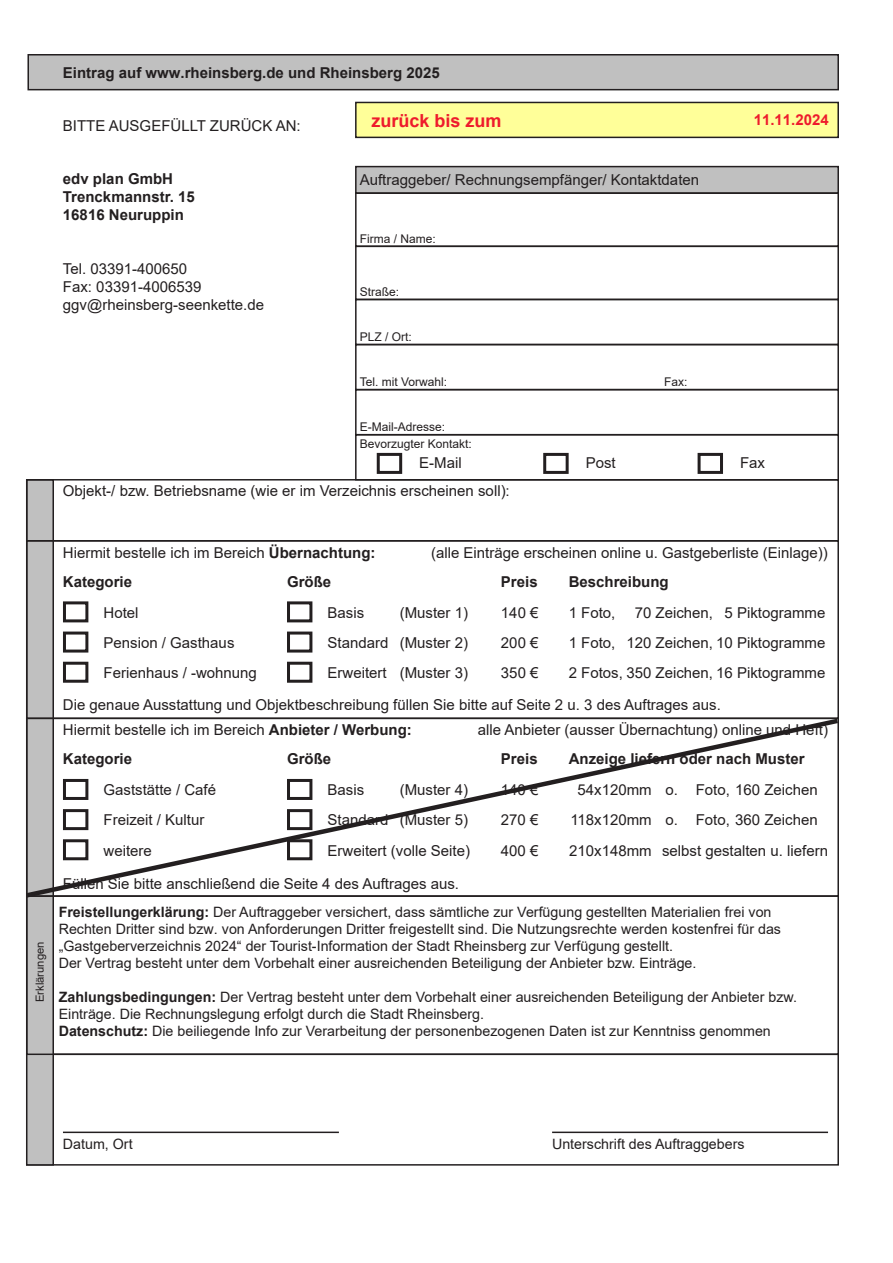
<style>
.page{position:relative;width:893px;height:1263px;background:#fff}
.page>*{position:absolute;margin:0;border:0;box-sizing:border-box;transform-origin:0 0}
.t1{font:700 18px "Arial";color:#ee1b2c}
.t2{font:15px "Arial";color:#231f20}
.t3{font:700 15px "Arial";color:#231f20}
.t4{font:700 15px "Arial";color:#ee1b2c}
.t5{font:14.25px/17.1px "Arial";color:#231f20}
.t6{font:12px "Arial";color:#231f20}
.t7{font:11.25px "Arial";color:#231f20}
.s1{font-weight:700}
</style>
<div class="page">
<div style="left:28px;top:55px;width:810px;height:35px;background:#c0c0c0"></div>
<div style="left:27px;top:54px;width:812px;height:36px;border:2px solid #231f20"></div>
<div style="left:356px;top:102px;width:482px;height:35px;background:#ff9"></div>
<div style="left:355px;top:102px;width:484px;height:36px;border:2px solid #231f20"></div>
<div style="left:356px;top:167px;width:482px;height:26px;background:#c0c0c0"></div>
<div style="left:355px;top:166px;width:484px;height:28px;border:2px solid #231f20"></div>
<div style="left:355px;top:192px;width:484px;height:55px;border:2px solid #231f20"></div>
<div style="left:355px;top:246px;width:484px;height:54px;border:2px solid #231f20"></div>
<div style="left:355px;top:299px;width:484px;height:46px;border:2px solid #231f20"></div>
<div style="left:355px;top:344px;width:484px;height:46px;border:2px solid #231f20"></div>
<div style="left:355px;top:389px;width:484px;height:46px;border:2px solid #231f20"></div>
<div style="left:355px;top:434px;width:484px;height:46px;border:2px solid #231f20"></div>
<div style="left:26px;top:1053px;width:813px;height:112px;border:2px solid #231f20"></div>
<hr style="left:63px;top:1131px;width:276px;height:2px;background:#231f20">
<hr style="left:552px;top:1131px;width:276px;height:2px;background:#231f20">
<div style="left:27px;top:480px;width:26px;height:685px;background:#c0c0c0"></div>
<div style="left:26px;top:479px;width:28px;height:686px;border:2px solid #231f20"></div>
<div style="left:63px;top:601px;width:25px;height:21px;border:3px solid #231f20"></div>
<div style="left:63px;top:631px;width:25px;height:21px;border:3px solid #231f20"></div>
<div style="left:63px;top:662px;width:25px;height:21px;border:3px solid #231f20"></div>
<div style="left:287px;top:601px;width:25px;height:21px;border:3px solid #231f20"></div>
<div style="left:287px;top:631px;width:25px;height:21px;border:3px solid #231f20"></div>
<div style="left:287px;top:662px;width:25px;height:21px;border:3px solid #231f20"></div>
<div style="left:26px;top:479px;width:813px;height:62px;border:2px solid #231f20"></div>
<div style="left:26px;top:540px;width:813px;height:179px;border:2px solid #231f20"></div>
<div style="left:26px;top:895px;width:813px;height:160px;border:2px solid #231f20"></div>
<div style="left:377px;top:453px;width:25px;height:21px;border:3px solid #231f20"></div>
<div style="left:543px;top:453px;width:26px;height:21px;border:3px solid #231f20"></div>
<div style="left:698px;top:453px;width:25px;height:21px;border:3px solid #231f20"></div>
<svg style="left:26px;top:715px;width:813px;height:186px"></svg>
<p class="t3" style="left:63px;top:62px;width:378px">Eintrag auf www.rheinsberg.de und Rheinsberg 2025</p>
<p class="t1" style="left:371px;top:108px;width:132px">zurück bis zum</p>
<p class="t4" style="left:754px;top:109px;width:77px">11.11.2024</p>
<p class="t2" style="left:63px;top:115px;width:239px">BITTE AUSGEFÜLLT ZURÜCK AN:</p>
<p class="t3" style="left:63px;top:168px;width:112px">edv plan GmbH</p>
<p class="t3" style="left:63px;top:186px;width:133px">Trenckmannstr. 15</p>
<p class="t3" style="left:63px;top:204px;width:122px">16816 Neuruppin</p>
<p class="t2" style="left:63px;top:258px;width:126px">Tel. 03391-400650</p>
<p class="t2" style="left:63px;top:276px;width:140px">Fax: 03391-4006539</p>
<p class="t2" style="left:63px;top:294px;width:203px">ggv@rheinsberg-seenkette.de</p>
<p class="t2" style="left:360px;top:170px;width:341px">Auftraggeber/ Rechnungsempfänger/ Kontaktdaten</p>
<p class="t6" style="left:360px;top:230px;width:78px">Firma / Name:</p>
<p class="t6" style="left:360px;top:283px;width:41px">Straße:</p>
<p class="t6" style="left:360px;top:328px;width:54px">PLZ / Ort:</p>
<p class="t6" style="left:360px;top:373px;width:89px">Tel. mit Vorwahl:</p>
<p class="t6" style="left:360px;top:418px;width:87px">E-Mail-Adresse:</p>
<p class="t6" style="left:360px;top:435px;width:114px">Bevorzugter Kontakt:</p>
<p class="t6" style="left:664px;top:373px;width:25px">Fax:</p>
<p class="t2" style="left:419px;top:452px;width:44px">E-Mail</p>
<p class="t2" style="left:586px;top:452px;width:32px">Post</p>
<p class="t2" style="left:740px;top:452px;width:27px">Fax</p>
<p class="t2" style="left:63px;top:481px;width:448px">Objekt-/ bzw. Betriebsname (wie er im Verzeichnis erscheinen soll):</p>
<p class="t7" style="left:32px;top:1002px;width:62px;rotate:-90deg">Erklärungen</p>
<p class="t2" style="left:63px;top:542px;width:314px">Hiermit bestelle ich im Bereich <span class="s1">Übernachtung:</span></p>
<p class="t3" style="left:63px;top:571px;width:71px">Kategorie</p>
<p class="t2" style="left:104px;top:602px;width:37px">Hotel</p>
<p class="t2" style="left:104px;top:632px;width:132px">Pension / Gasthaus</p>
<p class="t2" style="left:104px;top:662px;width:155px">Ferienhaus / -wohnung</p>
<p class="t2" style="left:431px;top:542px;width:398px">(alle Einträge erscheinen online u. Gastgeberliste (Einlage))</p>
<p class="t3" style="left:287px;top:571px;width:46px">Größe</p>
<p class="t2" style="left:328px;top:602px;width:38px">Basis</p>
<p class="t2" style="left:400px;top:602px;width:70px">(Muster 1)</p>
<p class="t2" style="left:328px;top:632px;width:62px">Standard</p>
<p class="t2" style="left:400px;top:632px;width:70px">(Muster 2)</p>
<p class="t2" style="left:328px;top:662px;width:61px">Erweitert</p>
<p class="t2" style="left:400px;top:662px;width:70px">(Muster 3)</p>
<p class="t3" style="left:501px;top:571px;width:38px">Preis</p>
<p class="t3" style="left:569px;top:571px;width:102px">Beschreibung</p>
<p class="t2" style="left:501px;top:602px;width:39px">140 €</p>
<p class="t2" style="left:569px;top:632px;width:48px">1 Foto,</p>
<p class="t2" style="left:569px;top:662px;width:258px">2 Fotos, 350 Zeichen, 16 Piktogramme</p>
<p class="t2" style="left:569px;top:602px;width:48px">1 Foto,</p>
<p class="t2" style="left:635px;top:602px;width:80px">70 Zeichen,</p>
<p class="t2" style="left:724px;top:602px;width:102px">5 Piktogramme</p>
<p class="t2" style="left:501px;top:632px;width:39px">200 €</p>
<p class="t2" style="left:501px;top:662px;width:39px">350 €</p>
<p class="t2" style="left:626px;top:632px;width:200px">120 Zeichen, 10 Piktogramme</p>
<p class="t2" style="left:63px;top:694px;width:659px">Die genaue Ausstattung und Objektbeschreibung füllen Sie bitte auf Seite 2 u. 3 des Auftrages aus.</p>
<p class="t2" style="left:63px;top:720px;width:350px">Hiermit bestelle ich im Bereich <span class="s1">Anbieter / Werbung:</span></p>
<p class="t3" style="left:63px;top:748px;width:71px">Kategorie</p>
<p class="t2" style="left:104px;top:780px;width:114px">Gaststätte / Café</p>
<p class="t2" style="left:104px;top:810px;width:102px">Freizeit / Kultur</p>
<p class="t2" style="left:104px;top:840px;width:50px">weitere</p>
<p class="t3" style="left:287px;top:748px;width:46px">Größe</p>
<p class="t2" style="left:328px;top:780px;width:38px">Basis</p>
<p class="t2" style="left:400px;top:780px;width:70px">(Muster 4)</p>
<p class="t2" style="left:328px;top:810px;width:62px">Standard</p>
<p class="t2" style="left:400px;top:810px;width:70px">(Muster 5)</p>
<p class="t2" style="left:328px;top:840px;width:144px">Erweitert (volle Seite)</p>
<p class="t2" style="left:63px;top:873px;width:398px">Füllen Sie bitte anschließend die Seite 4 des Auftrages aus.</p>
<p class="t2" style="left:478px;top:720px;width:352px">alle Anbieter (ausser Übernachtung) online und Heft)</p>
<p class="t3" style="left:501px;top:748px;width:38px">Preis</p>
<p class="t3" style="left:569px;top:748px;width:237px">Anzeige liefern oder nach Muster</p>
<p class="t2" style="left:501px;top:780px;width:39px">140 €</p>
<p class="t2" style="left:570px;top:810px;width:83px">118x120mm</p>
<p class="t2" style="left:569px;top:840px;width:84px">210x148mm</p>
<p class="t2" style="left:578px;top:780px;width:76px">54x120mm</p>
<p class="t2" style="left:696px;top:780px;width:123px">Foto, 160 Zeichen</p>
<p class="t2" style="left:696px;top:810px;width:123px">Foto, 360 Zeichen</p>
<p class="t2" style="left:665px;top:780px;width:14px">o.</p>
<p class="t2" style="left:665px;top:810px;width:14px">o.</p>
<p class="t2" style="left:501px;top:810px;width:39px">270 €</p>
<p class="t2" style="left:501px;top:840px;width:39px">400 €</p>
<p class="t2" style="left:662px;top:840px;width:167px">selbst gestalten u. liefern</p>
<p class="t5" style="left:59px;top:903px;width:724px"><span class="s1">Freistellungerklärung:</span> Der Auftraggeber versichert, dass sämtliche zur Verfügung gestellten Materialien frei von Rechten Dritter sind bzw. von Anforderungen Dritter freigestellt sind. Die Nutzungsrechte werden kostenfrei für das „Gastgeberverzeichnis 2024“ der Tourist-Information der Stadt Rheinsberg zur Verfügung gestellt.<br>Der Vertrag besteht unter dem Vorbehalt einer ausreichenden Beteiligung der Anbieter bzw. Einträge.</p>
<p class="t5" style="left:59px;top:989px;width:740px"><span class="s1">Zahlungsbedingungen:</span> Der Vertrag besteht unter dem Vorbehalt einer ausreichenden Beteiligung der Anbieter bzw.<br>Einträge. Die Rechnungslegung erfolgt durch die Stadt Rheinsberg.<br><span class="s1">Datenschutz:</span> Die beiliegende Info zur Verarbeitung der personenbezogenen Daten ist zur Kenntniss genommen</p>
<p class="t5" style="left:63px;top:1135px;width:71px">Datum, Ort</p>
<p class="t5" style="left:552px;top:1135px;width:194px">Unterschrift des Auftraggebers</p>
</div>
